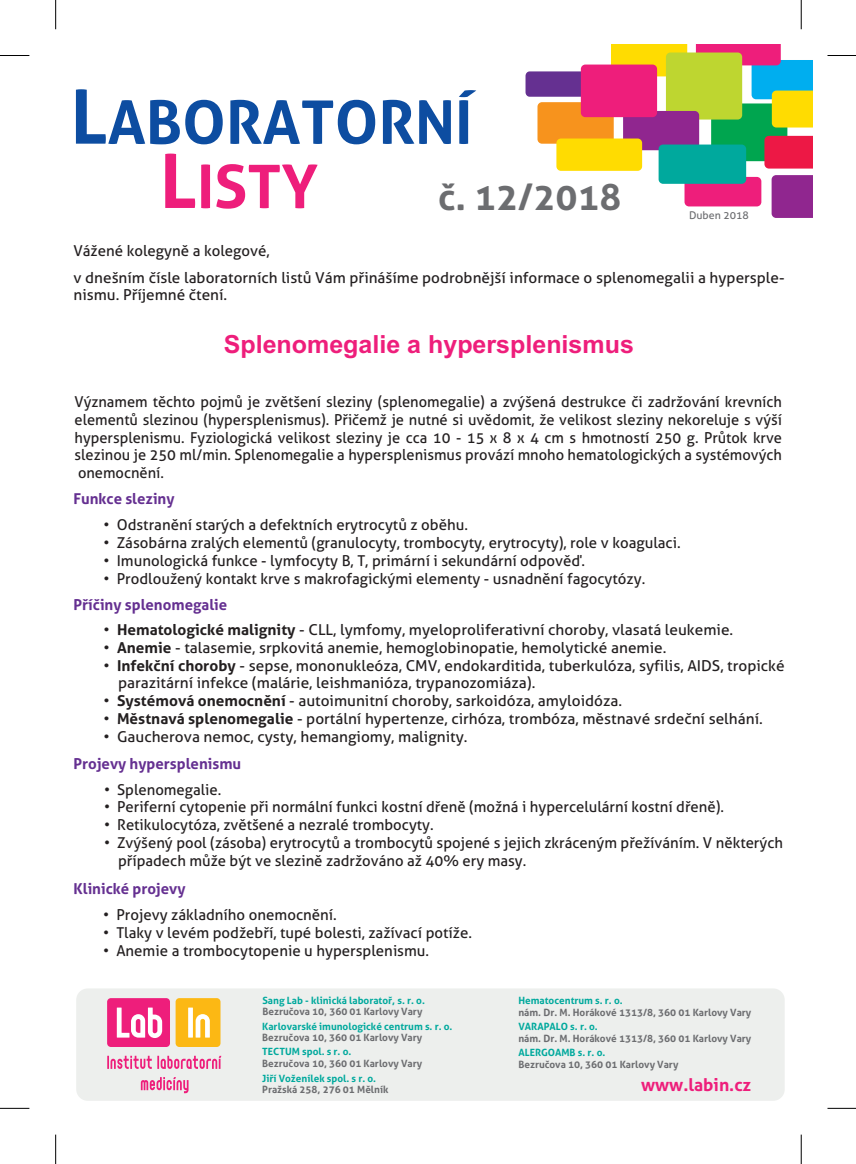
<style>
.page{position:relative;width:856px;height:1164px;background:#fff}
.page>*{position:absolute;margin:0;border:0;box-sizing:border-box;transform-origin:0 0}
.t1{font:700 60px/64.2px "Aller";color:#0d4da1}
.t2{font:700 36.62px "Aller";color:#6c6d70}
.t3{font:700 25px "Arial";color:#ee1e7b}
.t4{font:700 17.5px "Aller";color:#ee1e7b}
.t5{font:15px/17.8px "Aller";color:#231f20}
.t6{font:700 15px "Aller";color:#653091}
.t7{font:10.62px "Aller";color:#6c6d70}
.t8{font:700 10px "Aller";color:#6c6d70}
.t9{font:700 10px "Aller";color:#00a99d}
.s1{font-size:75px}
.s2{font-size:75px;color:#ee1e7b}
.s3{color:#ee1e7b}
.s4{font-weight:700}
</style>
<div class="page">
<div style="left:525px;top:71px;width:69px;height:26px;background:#653091;border-radius:4px"></div>
<div style="left:684px;top:177px;width:77px;height:29px;background:#ee1e7b;border-radius:5px"></div>
<svg style="left:771px;top:175px;width:41px;height:43px;background:#922b91"></svg>
<svg style="left:611px;top:44px;width:76px;height:32px"></svg>
<div style="left:711px;top:103px;width:76px;height:58px;background:#00a54f;border-radius:4px"></div>
<div style="left:665px;top:52px;width:77px;height:68px;background:#bed630;border-radius:4px"></div>
<div style="left:537px;top:102px;width:76px;height:42px;background:#f7931d;border-radius:4px"></div>
<div style="left:623px;top:111px;width:76px;height:39px;background:#90268f;border-radius:4px"></div>
<svg style="left:695px;top:44px;width:117px;height:83px"></svg>
<div style="left:556px;top:138px;width:86px;height:33px;background:#ffdc01;border-radius:4px"></div>
<div style="left:580px;top:65px;width:77px;height:52px;background:#ee1e7b;border-radius:4px"></div>
<div style="left:764px;top:136px;width:48px;height:33px;background:#ed1845"></div>
<div style="left:658px;top:144px;width:88px;height:40px;background:#00a99d;border-radius:4px"></div>
<div style="left:76px;top:988px;width:708px;height:112px;background:#edefed;border-radius:11px"></div>
<svg style="left:107px;top:1055px;width:114px;height:14px"></svg>
<svg style="left:141px;top:1077px;width:47px;height:16px"></svg>
<div style="left:107px;top:998px;width:63px;height:49px;background:#ee1e7b;border-radius:4px"></div>
<div style="left:175px;top:998px;width:45px;height:49px;background:#fcb814;border-radius:4px"></div>
<div style="left:188px;top:1007px;width:5px;height:30px;background:#fff"></div>
<svg style="left:195px;top:1014px;width:15px;height:23px"></svg>
<svg style="left:117px;top:1007px;width:45px;height:31px"></svg>
<svg style="left:0;top:1108px;width:29px;height:1px"></svg>
<hr style="left:55px;top:1134px;width:1px;height:30px;background:#000">
<svg style="left:0;top:55px;width:29px;height:1px"></svg>
<svg style="left:55px;top:0;width:1px;height:29px"></svg>
<svg style="left:827px;top:55px;width:28px;height:1px"></svg>
<svg style="left:800px;top:0;width:1px;height:29px"></svg>
<svg style="left:827px;top:1108px;width:28px;height:1px"></svg>
<hr style="left:800px;top:1134px;width:1px;height:30px;background:#000">
<h1 class="t1" style="left:160px;top:97px;width:314px;text-indent:-89px"><span class="s1">L</span>ABORATORNÍ<br><span class="s2">L</span><span class="s3">ISTY</span></h1>
<h2 class="t2" style="left:438px;top:183px;width:185px">č. 12/2018</h2>
<p class="t7" style="left:689px;top:211px;width:61px">Duben 2018</p>
<p class="t5" style="left:73px;top:240px;width:712px;line-height:26.1px">Vážené kolegyně a kolegové,<br>v dnešním čísle laboratorních listů Vám přinášíme podrobnější informace o splenomegalii a hypersple-</p>
<p class="t5" style="left:73px;top:288px;width:155px">nismu. Příjemné čtení.</p>
<h3 class="t3" style="left:224px;top:334px;width:411px">Splenomegalie a hypersplenismus</h3>
<p class="t5" style="left:75px;top:394px;width:708px;text-align:justify">Významem těchto pojmů je zvětšení sleziny (splenomegalie) a zvýšená destrukce či zadržování krevních elementů slezinou (hypersplenismus). Přičemž je nutné si uvědomit, že velikost sleziny nekoreluje s výší hypersplenismu. Fyziologická velikost sleziny je cca 10 - 15 x 8 x 4 cm s hmotností 250 g. Průtok krve slezinou je 250 ml/min. Splenomegalie a hypersplenismus provází mnoho hematologických a systémových onemocnění.</p>
<p class="t6" style="left:73px;top:493px;width:102px">Funkce sleziny</p>
<p class="t5" style="left:103px;top:517px;width:366px">• Odstranění starých a defektních erytrocytů z oběhu.</p>
<p class="t5" style="left:103px;top:535px;width:578px">• Zásobárna zralých elementů (granulocyty, trombocyty, erytrocyty), role v koagulaci.</p>
<p class="t5" style="left:103px;top:553px;width:483px">• Imunologická funkce - lymfocyty B, T, primární i sekundární odpověď.</p>
<p class="t5" style="left:103px;top:571px;width:543px">• Prodloužený kontakt krve s makrofagickými elementy - usnadnění fagocytózy.</p>
<p class="t6" style="left:73px;top:598px;width:155px">Příčiny splenomegalie</p>
<p class="t5" style="left:103px;top:622px;width:631px">• <span class="s4">Hematologické malignity</span> - CLL, lymfomy, myeloproliferativní choroby, vlasatá leukemie.</p>
<p class="t5" style="left:103px;top:640px;width:564px">• <span class="s4">Anemie</span> - talasemie, srpkovitá anemie, hemoglobinopatie, hemolytické anemie.</p>
<p class="t5" style="left:118px;top:658px;width:668px;text-indent:-15px">• <span class="s4">Infekční choroby</span> - sepse, mononukleóza, CMV, endokarditida, tuberkulóza, syfilis, AIDS, tropické parazitární infekce (malárie, leishmanióza, trypanozomiáza).</p>
<p class="t5" style="left:103px;top:693px;width:520px">• <span class="s4">Systémová onemocnění</span> - autoimunitní choroby, sarkoidóza, amyloidóza.</p>
<p class="t5" style="left:103px;top:711px;width:660px">• <span class="s4">Městnavá splenomegalie</span> - portální hypertenze, cirhóza, trombóza, městnavé srdeční selhání.</p>
<p class="t5" style="left:103px;top:729px;width:365px">• Gaucherova nemoc, cysty, hemangiomy, malignity.</p>
<p class="t6" style="left:73px;top:757px;width:169px">Projevy hypersplenismu</p>
<p class="t5" style="left:104px;top:782px;width:119px">• Splenomegalie.</p>
<p class="t5" style="left:104px;top:800px;width:621px">• Periferní cytopenie při normální funkci kostní dřeně (možná i hypercelulární kostní dřeně).</p>
<p class="t5" style="left:104px;top:817px;width:331px">• Retikulocytóza, zvětšené a nezralé trombocyty.</p>
<p class="t5" style="left:118px;top:835px;width:666px;text-indent:-14px">• Zvýšený pool (zásoba) erytrocytů a trombocytů spojené s jejich zkráceným přežíváním. V některých případech může být ve slezině zadržováno až 40% ery masy.</p>
<p class="t6" style="left:73px;top:882px;width:113px">Klinické projevy</p>
<p class="t5" style="left:103px;top:907px;width:235px">• Projevy základního onemocnění.</p>
<p class="t5" style="left:103px;top:925px;width:370px">• Tlaky v levém podžebří, tupé bolesti, zažívací potíže.</p>
<p class="t5" style="left:103px;top:943px;width:327px">• Anemie a trombocytopenie u hypersplenismu.</p>
<p class="t9" style="left:262px;top:996px;width:164px">Sang Lab - klinická laboratoř, s. r. o.</p>
<p class="t8" style="left:262px;top:1008px;width:161px">Bezručova 10, 360 01 Karlovy Vary</p>
<p class="t9" style="left:262px;top:1022px;width:192px">Karlovarské imunologické centrum s. r. o.</p>
<p class="t8" style="left:262px;top:1034px;width:161px">Bezručova 10, 360 01 Karlovy Vary</p>
<p class="t9" style="left:262px;top:1048px;width:91px">TECTUM spol. s r. o.</p>
<p class="t8" style="left:262px;top:1060px;width:161px">Bezručova 10, 360 01 Karlovy Vary</p>
<p class="t9" style="left:518px;top:996px;width:106px">Hematocentrum s. r. o.</p>
<p class="t8" style="left:518px;top:1008px;width:234px">nám. Dr. M. Horákové 1313/8, 360 01 Karlovy Vary</p>
<p class="t9" style="left:518px;top:1022px;width:81px">VARAPALO s. r. o.</p>
<p class="t8" style="left:518px;top:1034px;width:234px">nám. Dr. M. Horákové 1313/8, 360 01 Karlovy Vary</p>
<p class="t9" style="left:518px;top:1048px;width:88px">ALERGOAMB s. r. o.</p>
<p class="t8" style="left:518px;top:1060px;width:161px">Bezručova 10, 360 01 Karlovy Vary</p>
<p class="t9" style="left:262px;top:1074px;width:115px">Jiří Voženílek spol. s r. o.</p>
<p class="t8" style="left:262px;top:1086px;width:128px">Pražská 258, 276 01 Mělník</p>
<p class="t4" style="left:641px;top:1077px;width:112px">www.labin.cz</p>
</div>
